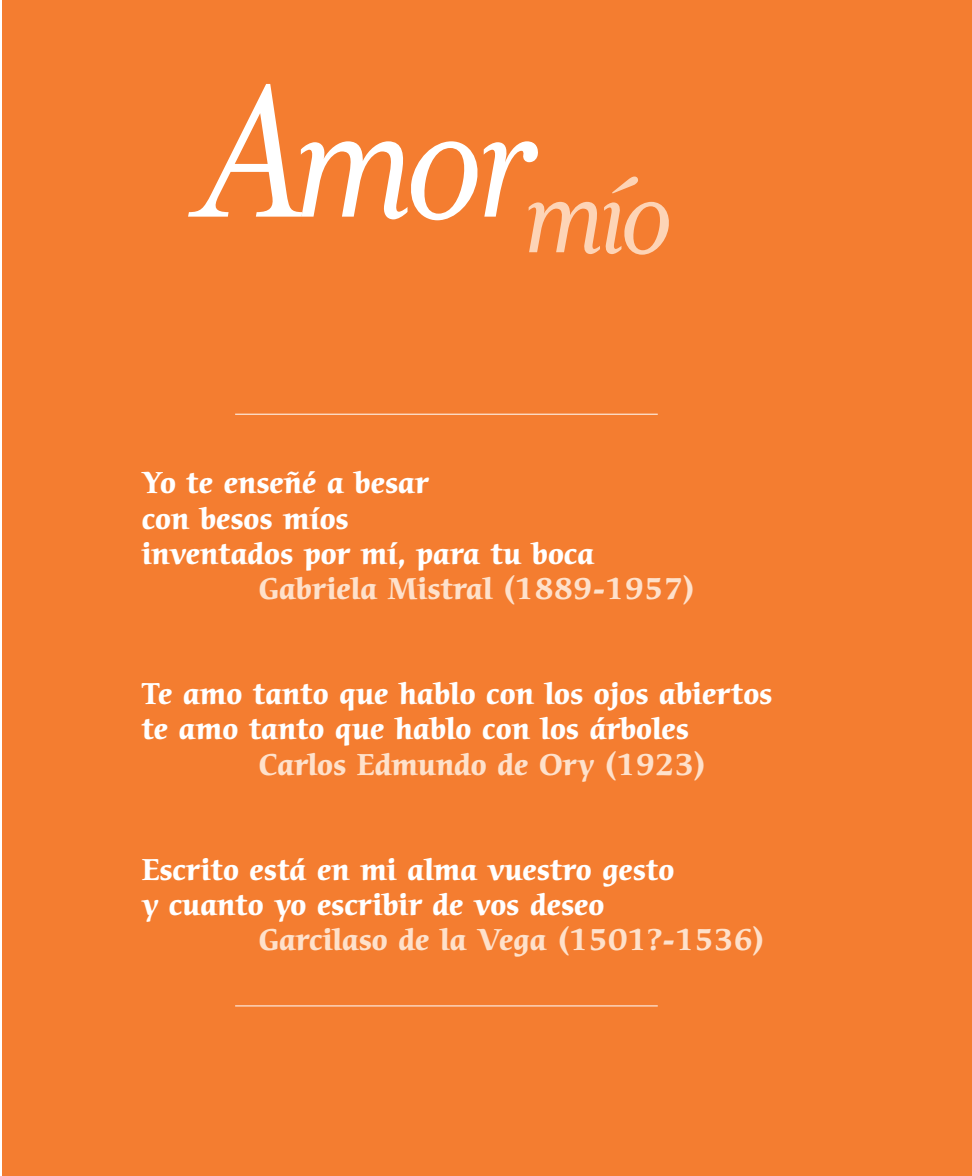
<style>
.page{position:relative;width:972px;height:1176px;background:#fff}
.page>*{position:absolute;margin:0;border:0;box-sizing:border-box;transform-origin:0 0}
.t1{font:italic 215.08px "Mrs Eaves";color:#fff}
.t2{font:700 29.22px/35.2px "Cerigo";color:#fff}
.t3{font:700 29.22px "Cerigo";color:#fee1cb}
</style>
<div class="page">
<div style="left:2px;top:0;width:970px;height:1176px;background:#f47d30"></div>
<h1 class="t1" style="left:198px;top:80px;width:477px">Amor <sub>mío</sub></h1>
<p class="t2" style="left:142px;top:468px;width:454px">Yo te enseñé a besar<br>con besos míos<br>inventados por mí, para tu boca</p>
<p class="t3" style="left:259px;top:577px;width:437px">Gabriela Mistral (1889-1957)</p>
<p class="t2" style="left:142px;top:679px;width:632px">Te amo tanto que hablo con los ojos abiertos te amo tanto que hablo con los árboles</p>
<p class="t3" style="left:259px;top:752px;width:449px">Carlos Edmundo de Ory (1923)</p>
<p class="t2" style="left:142px;top:855px;width:534px">Escrito está en mi alma vuestro gesto y cuanto yo escribir de vos deseo</p>
<p class="t3" style="left:259px;top:928px;width:507px">Garcilaso de la Vega (1501?-1536)</p>
</div>
